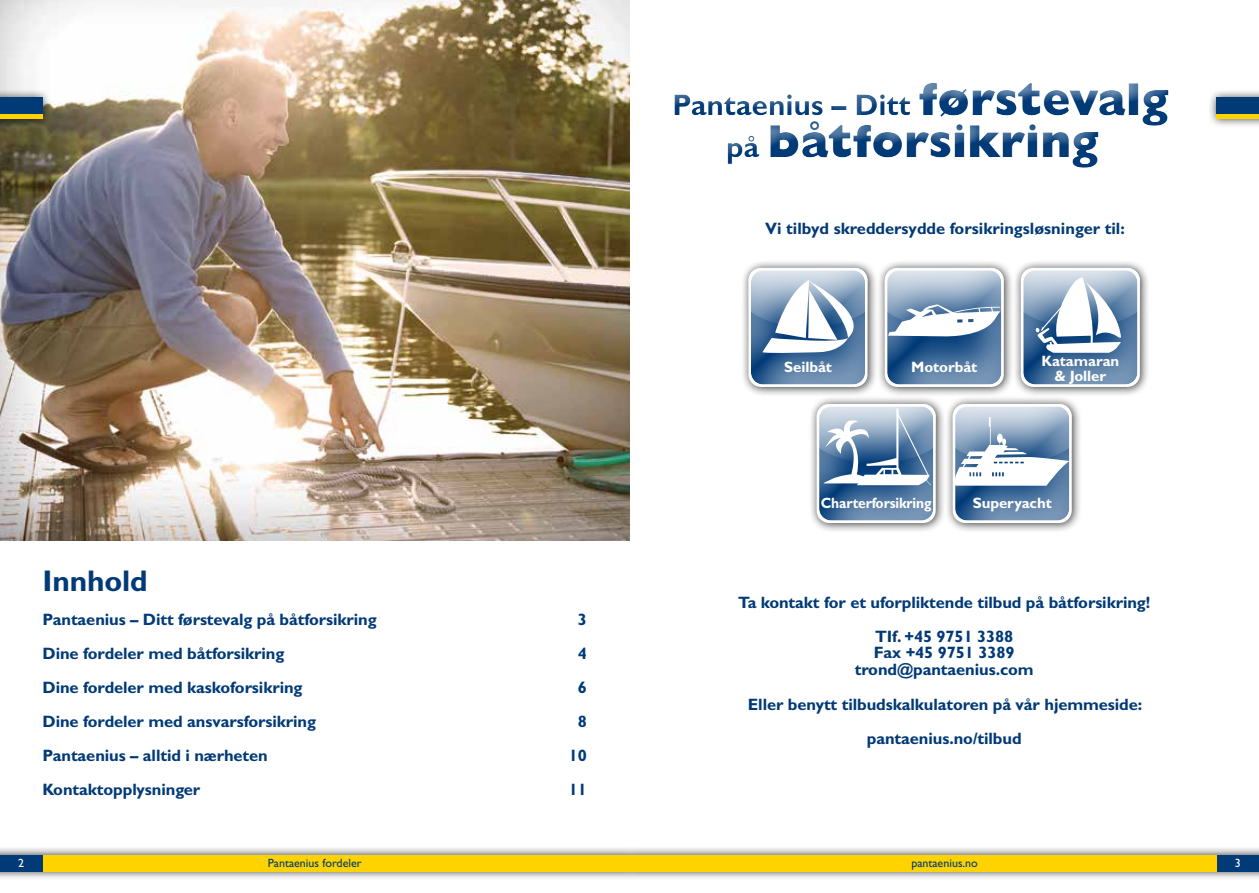
<style>
.page{position:relative;width:1259px;height:893px;background:#fff}
.page>*{position:absolute;margin:0;border:0;box-sizing:border-box;transform-origin:0 0}
.t1{font:800 46.5px "Gill Sans Std";letter-spacing:-.005em;color:#003a77}
.t2{font:700 30px "Gill Sans Std";letter-spacing:-.005em;color:#003a77}
.t3{font:700 16.5px/33.5px "Gill Sans Std";letter-spacing:-.005em;color:#003a77;text-align:center}
.t4{font:700 15px/15px "Gill Sans Std";letter-spacing:-.005em;color:#fff;text-align:center}
.t5{font:700 15px "Gill Sans Std";letter-spacing:-.005em;color:#fff;scale:.92 1}
.t6{font:12px "Gill Sans Std";color:#003a77}
.t7{font:12px "Gill Sans Std";color:#fff}
.s1{font-weight:800;font-size:46.5px}
.s2{font-weight:700;font-size:30px}
</style>
<div class="page">
<img style="left:0;top:0;width:629px;height:540px">
<div style="left:0;top:89px;width:52px;height:39px;background:#000;opacity:.75"></div>
<div style="left:0;top:98px;width:43px;height:17px;background:#003a77"></div>
<hr style="left:0;top:115px;width:43px;height:4px;background:#ffd300">
<div style="left:1207px;top:89px;width:52px;height:39px;background:#000;opacity:.75"></div>
<div style="left:1216px;top:98px;width:43px;height:17px;background:#003a77"></div>
<hr style="left:1216px;top:115px;width:43px;height:4px;background:#ffd300">
<div style="left:0;top:846px;width:1259px;height:35px;background:#000;opacity:.75"></div>
<div style="left:1216px;top:855px;width:43px;height:17px;background:#003a77"></div>
<div style="left:0;top:855px;width:43px;height:17px;background:#003a77"></div>
<div style="left:43px;top:855px;width:586px;height:17px;background:#ffd300"></div>
<div style="left:630px;top:855px;width:586px;height:17px;background:#ffd300"></div>
<div style="left:740px;top:259px;width:137px;height:138px;background:#000;opacity:.75"></div>
<div style="left:748px;top:268px;width:117px;height:117px;background:#fff;opacity:.5"></div>
<svg style="left:748px;top:268px;width:124px;height:86px"></svg>
<div style="left:876px;top:259px;width:138px;height:138px;background:#000;opacity:.75"></div>
<div style="left:884px;top:268px;width:119px;height:119px;background:#fff;border-radius:13px"></div>
<div style="left:885px;top:268px;width:117px;height:117px;background:#fff;opacity:.5"></div>
<svg style="left:884px;top:268px;width:119px;height:69px"></svg>
<div style="left:1012px;top:259px;width:138px;height:138px;background:#000;opacity:.75"></div>
<div style="left:1021px;top:268px;width:117px;height:117px;background:#fff;opacity:.5"></div>
<svg style="left:1020px;top:268px;width:120px;height:85px"></svg>
<div style="left:808px;top:395px;width:138px;height:138px;background:#000;opacity:.75"></div>
<div style="left:816px;top:404px;width:117px;height:117px;background:#fff;opacity:.5"></div>
<svg style="left:816px;top:404px;width:119px;height:81px"></svg>
<div style="left:944px;top:395px;width:138px;height:138px;background:#000;opacity:.75"></div>
<div style="left:952px;top:404px;width:117px;height:117px;background:#fff;opacity:.5"></div>
<svg style="left:952px;top:404px;width:119px;height:82px"></svg>
<h2 class="t2" style="left:672px;top:87px;width:499px">Pantaenius – Ditt <span class="s1">førstevalg</span></h2>
<h1 class="t1" style="left:726px;top:114px;width:375px"><span class="s2">på</span> båtforsikring</h1>
<p class="t3" style="left:765px;top:212px;width:361px">Vi tilbyd skreddersydde forsikringsløsninger til:</p>
<p class="t4" style="left:784px;top:359px;width:49px">Seilbåt</p>
<p class="t4" style="left:911px;top:359px;width:68px">Motorbåt</p>
<p class="t4" style="left:1041px;top:354px;width:79px">Katamaran &amp; Joller</p>
<h2 class="t2" style="left:43px;top:563px;width:106px">Innhold</h2>
<p class="t3" style="left:43px;top:603px;width:336px">Pantaenius – Ditt førstevalg på båtforsikring</p>
<p class="t3" style="left:578px;top:603px;width:11px">3</p>
<p class="t3" style="left:43px;top:637px;width:243px">Dine fordeler med båtforsikring</p>
<p class="t3" style="left:578px;top:637px;width:11px">4</p>
<p class="t3" style="left:43px;top:670px;width:261px">Dine fordeler med kaskoforsikring</p>
<p class="t3" style="left:578px;top:670px;width:11px">6</p>
<p class="t3" style="left:43px;top:704px;width:275px">Dine fordeler med ansvarsforsikring</p>
<p class="t3" style="left:578px;top:704px;width:11px">8</p>
<p class="t3" style="left:43px;top:738px;width:227px">Pantaenius – alltid i nærheten</p>
<p class="t3" style="left:569px;top:738px;width:20px">10</p>
<p class="t3" style="left:43px;top:772px;width:159px">Kontaktopplysninger</p>
<p class="t3" style="left:569px;top:772px;width:20px">11</p>
<p class="t5" style="left:821px;top:494px;width:122px">Charterforsikring</p>
<p class="t4" style="left:972px;top:495px;width:81px">Superyacht</p>
<p class="t3" style="left:738px;top:586px;width:413px">Ta kontakt for et uforpliktende tilbud på båtforsikring!<br>TIf. +45 9751 3388</p>
<p class="t3" style="left:854px;top:644px;width:180px;line-height:16.5px">Fax +45 9751 3389 trond@pantaenius.com</p>
<p class="t3" style="left:748px;top:687px;width:396px;line-height:34px">Eller benytt tilbudskalkulatoren på vår hjemmeside: pantaenius.no/tilbud</p>
<p class="t7" style="left:18px;top:856px;width:7px">2</p>
<p class="t6" style="left:268px;top:856px;width:95px">Pantaenius fordeler</p>
<p class="t6" style="left:911px;top:856px;width:68px">pantaenius.no</p>
<p class="t7" style="left:1234px;top:856px;width:7px">3</p>
</div>
